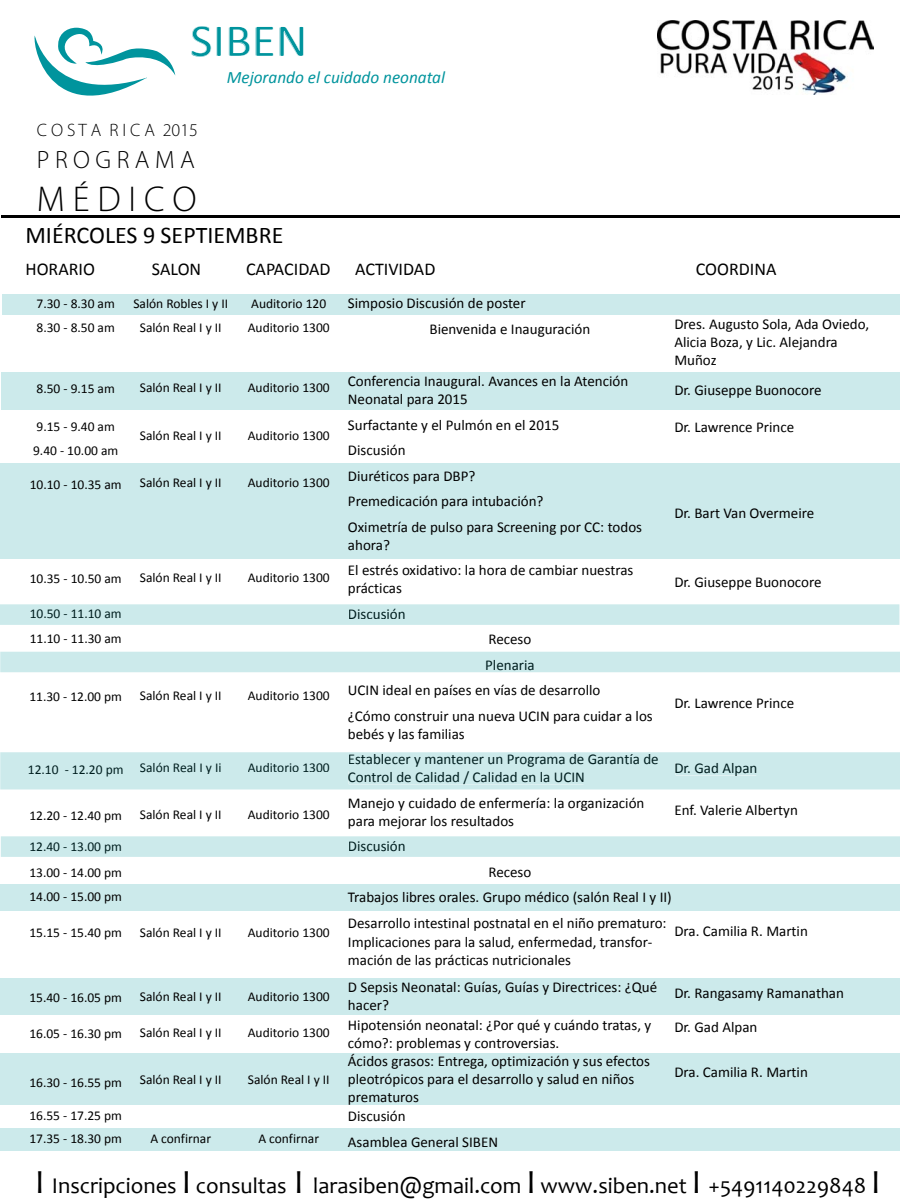
<style>
.page{position:relative;width:900px;height:1200px;background:#fff}
.page>*{position:absolute;margin:0;border:0;box-sizing:border-box;transform-origin:0 0}
.t1{font:46.5px "Calibri";color:#00949d;scale:1.06 1}
.t2{font:300 36px "Myriad Pro";color:#000}
.t3{font:300 25.05px "Myriad Pro";color:#000}
.t4{font:24px "Calibri";color:#000}
.t5{font:22.65px "Candara";color:#000}
.t6{font:18px "Calibri";color:#000}
.t7{font:300 18px "Myriad Pro";color:#000}
.t8{font:italic 17.4px "Calibri";color:#00949d}
.t9{font:15px/25.5px "Calibri";color:#000}
.t10{font:15px/18px "Calibri";color:#001e1f}
.t11{font:13.5px/23.7px "Calibri";color:#000}
.t12{font:13.5px "Calibri";color:#001e1f}
.s1{font-size:33.9px}
</style>
<div class="page">
<div style="left:1px;top:463px;width:899px;height:95px;background:#cceaeb"></div>
<div style="left:1px;top:1129px;width:899px;height:22px;background:#cceaeb"></div>
<div style="left:1px;top:1054px;width:899px;height:51px;background:#cceaeb"></div>
<div style="left:1px;top:979px;width:899px;height:36px;background:#cceaeb"></div>
<div style="left:1px;top:884px;width:899px;height:27px;background:#cceaeb"></div>
<div style="left:1px;top:372px;width:899px;height:37px;background:#cceaeb"></div>
<div style="left:3px;top:294px;width:897px;height:21px;background:#cceaeb"></div>
<hr style="left:1px;top:215px;width:899px;height:2px;background:#000">
<img style="left:657px;top:20px;width:216px;height:75px">
<svg style="left:34px;top:28px;width:141px;height:68px"></svg>
<div style="left:0;top:604px;width:899px;height:21px;background:#cceaeb"></div>
<div style="left:31px;top:609px;width:90px;height:9px;background:#cceaeb"></div>
<div style="left:349px;top:609px;width:56px;height:10px;background:#cceaeb"></div>
<div style="left:1px;top:836px;width:899px;height:21px;background:#cceaeb"></div>
<div style="left:31px;top:842px;width:90px;height:11px;background:#cceaeb"></div>
<div style="left:349px;top:841px;width:56px;height:10px;background:#cceaeb"></div>
<div style="left:0;top:752px;width:900px;height:37px;background:#cceaeb"></div>
<div style="left:29px;top:765px;width:94px;height:11px;background:#cceaeb"></div>
<div style="left:248px;top:762px;width:81px;height:10px;background:#cceaeb"></div>
<div style="left:140px;top:762px;width:81px;height:12px;background:#cceaeb"></div>
<div style="left:349px;top:754px;width:310px;height:13px;background:#cceaeb"></div>
<div style="left:349px;top:771px;width:235px;height:13px;background:#cceaeb"></div>
<div style="left:676px;top:763px;width:80px;height:12px;background:#cceaeb"></div>
<div style="left:0;top:652px;width:900px;height:20px;background:#cceaeb"></div>
<div style="left:486px;top:660px;width:48px;height:10px;background:#cceaeb"></div>
<h1 class="t1" style="left:190px;top:12px;width:112px">SIBEN</h1>
<p class="t8" style="left:227px;top:67px;width:220px">Mejorando el cuidado neonatal</p>
<p class="t7" style="left:37px;top:119px;width:163px">C O S T A R I C A 2015</p>
<h3 class="t3" style="left:37px;top:144px;width:159px">P R O G R A M A</h3>
<h2 class="t2" style="left:37px;top:177px;width:161px">M É D I C O</h2>
<h3 class="t4" style="left:25px;top:220px;width:259px">MIÉRCOLES 9 SEPTIEMBRE</h3>
<p class="t6" style="left:25px;top:258px;width:71px">HORARIO</p>
<p class="t6" style="left:152px;top:258px;width:51px">SALON</p>
<p class="t6" style="left:246px;top:258px;width:86px">CAPACIDAD</p>
<p class="t6" style="left:355px;top:258px;width:82px">ACTIVIDAD</p>
<p class="t6" style="left:696px;top:258px;width:82px">COORDINA</p>
<p class="t11" style="left:37px;top:291px;width:80px">7.30 - 8.30 am<br>8.30 - 8.50 am</p>
<p class="t9" style="left:430px;top:290px;width:162px;text-indent:-82px">Simposio Discusión de poster<br>Bienvenida e Inauguración</p>
<p class="t9" style="left:348px;top:372px;width:282px;line-height:18px">Conferencia Inaugural. Avances en la Atención<br>Neonatal para 2015</p>
<p class="t9" style="left:348px;top:411px;width:296px">Surfactante y el Pulmón en el 2015<br>Discusión<br>Diuréticos para DBP?<br>Premedicación para intubación?<br>Oximetría de pulso para Screening por CC: todos</p>
<p class="t9" style="left:348px;top:531px;width:287px">ahora?<br>El estrés oxidativo: la hora de cambiar nuestras</p>
<p class="t9" style="left:348px;top:575px;width:56px">prácticas</p>
<p class="t9" style="left:488px;top:626px;width:44px">Receso</p>
<p class="t11" style="left:133px;top:291px;width:96px;text-align:center">Salón Robles I y II<br>Salón Real I y II</p>
<p class="t11" style="left:248px;top:291px;width:83px">Auditorio 120<br>Auditorio 1300</p>
<p class="t9" style="left:674px;top:314px;width:196px;line-height:18px">Dres. Augusto Sola, Ada Oviedo,<br>Alicia Boza, y Lic. Alejandra<br>Muñoz</p>
<p class="t9" style="left:674px;top:376px;width:149px">Dr. Giuseppe Buonocore</p>
<p class="t9" style="left:674px;top:414px;width:121px">Dr. Lawrence Prince</p>
<p class="t11" style="left:140px;top:375px;width:83px">Salón Real I y II</p>
<p class="t11" style="left:140px;top:423px;width:83px">Salón Real I y II</p>
<p class="t11" style="left:140px;top:470px;width:83px">Salón Real I y II</p>
<p class="t11" style="left:248px;top:375px;width:83px">Auditorio 1300</p>
<p class="t11" style="left:248px;top:423px;width:83px">Auditorio 1300</p>
<p class="t11" style="left:248px;top:470px;width:83px">Auditorio 1300</p>
<p class="t11" style="left:37px;top:376px;width:80px">8.50 - 9.15 am</p>
<p class="t11" style="left:33px;top:414px;width:87px">9.15 - 9.40 am<br>9.40 - 10.00 am</p>
<p class="t11" style="left:30px;top:472px;width:94px">10.10 - 10.35 am</p>
<p class="t9" style="left:674px;top:499px;width:141px">Dr. Bart Van Overmeire</p>
<p class="t11" style="left:140px;top:565px;width:83px">Salón Real I y II</p>
<p class="t11" style="left:248px;top:565px;width:83px">Auditorio 1300</p>
<p class="t11" style="left:30px;top:566px;width:94px">10.35 - 10.50 am</p>
<p class="t9" style="left:674px;top:568px;width:149px">Dr. Giuseppe Buonocore</p>
<p class="t12" style="left:30px;top:605px;width:94px">10.50 - 11.10 am</p>
<p class="t10" style="left:348px;top:604px;width:59px">Discusión</p>
<p class="t11" style="left:30px;top:626px;width:94px">11.10 - 11.30 am</p>
<p class="t11" style="left:29px;top:684px;width:94px">11.30 - 12.00 pm</p>
<p class="t11" style="left:140px;top:683px;width:83px">Salón Real I y II</p>
<p class="t11" style="left:248px;top:683px;width:83px">Auditorio 1300</p>
<p class="t10" style="left:485px;top:655px;width:51px">Plenaria</p>
<p class="t9" style="left:348px;top:677px;width:306px">UCIN ideal en países en vías de desarrollo<br>¿Cómo construir una nueva UCIN para cuidar a los</p>
<p class="t9" style="left:348px;top:720px;width:118px">bebés y las familias</p>
<p class="t9" style="left:674px;top:690px;width:121px">Dr. Lawrence Prince</p>
<p class="t12" style="left:28px;top:760px;width:195px">12.10 - 12.20 pm Salón Real I y Ii</p>
<p class="t12" style="left:248px;top:759px;width:83px">Auditorio 1300</p>
<p class="t10" style="left:348px;top:750px;width:312px">Establecer y mantener un Programa de Garantía de<br>Control de Calidad / Calidad en la UCIN</p>
<p class="t10" style="left:674px;top:758px;width:85px">Dr. Gad Alpan</p>
<p class="t9" style="left:348px;top:793px;width:298px;line-height:18px">Manejo y cuidado de enfermería: la organización para mejorar los resultados</p>
<p class="t9" style="left:348px;top:858px;width:325px;text-align:center">Receso<br>Trabajos libres orales. Grupo médico (salón Real I y II)<br>Desarrollo intestinal postnatal en el niño prematuro:</p>
<p class="t9" style="left:348px;top:933px;width:306px;line-height:18px">Implicaciones para la salud, enfermedad, transfor&shy;mación de las prácticas nutricionales</p>
<p class="t9" style="left:348px;top:978px;width:311px;line-height:18px">D Sepsis Neonatal: Guías, Guías y Directrices: ¿Qué hacer?</p>
<p class="t9" style="left:348px;top:1015px;width:305px;line-height:18px">Hipotensión neonatal: ¿Por qué y cuándo tratas, y cómo?: problemas y controversias.<br>Ácidos grasos: Entrega, optimización y sus efectos pleotrópicos para el desarrollo y salud en niños prematuros</p>
<p class="t9" style="left:348px;top:1103px;width:152px">Discusión<br>Asamblea General SIBEN</p>
<p class="t9" style="left:674px;top:796px;width:125px">Enf. Valerie Albertyn</p>
<p class="t11" style="left:140px;top:802px;width:83px">Salón Real I y II</p>
<p class="t11" style="left:248px;top:802px;width:83px">Auditorio 1300</p>
<p class="t11" style="left:29px;top:803px;width:94px">12.20 - 12.40 pm</p>
<p class="t12" style="left:29px;top:838px;width:94px">12.40 - 13.00 pm</p>
<p class="t10" style="left:348px;top:837px;width:59px">Discusión</p>
<p class="t11" style="left:29px;top:860px;width:94px">13.00 - 14.00 pm<br>14.00 - 15.00 pm</p>
<p class="t11" style="left:29px;top:920px;width:94px">15.15 - 15.40 pm</p>
<p class="t9" style="left:674px;top:918px;width:135px">Dra. Camilia R. Martin</p>
<p class="t11" style="left:140px;top:920px;width:83px">Salón Real I y II</p>
<p class="t11" style="left:248px;top:920px;width:83px">Auditorio 1300</p>
<p class="t9" style="left:674px;top:979px;width:171px">Dr. Rangasamy Ramanathan</p>
<p class="t9" style="left:674px;top:1014px;width:85px">Dr. Gad Alpan</p>
<p class="t9" style="left:674px;top:1059px;width:135px">Dra. Camilia R. Martin</p>
<p class="t11" style="left:140px;top:984px;width:83px">Salón Real I y II</p>
<p class="t11" style="left:140px;top:1020px;width:83px">Salón Real I y II</p>
<p class="t11" style="left:140px;top:1067px;width:83px">Salón Real I y II</p>
<p class="t11" style="left:248px;top:984px;width:83px">Auditorio 1300</p>
<p class="t11" style="left:248px;top:1020px;width:83px">Auditorio 1300</p>
<p class="t11" style="left:248px;top:1067px;width:83px">Salón Real I y II</p>
<p class="t11" style="left:29px;top:985px;width:94px">15.40 - 16.05 pm</p>
<p class="t11" style="left:29px;top:1021px;width:94px">16.05 - 16.30 pm</p>
<p class="t11" style="left:29px;top:1070px;width:94px">16.30 - 16.55 pm</p>
<p class="t11" style="left:29px;top:1103px;width:94px">16.55 - 17.25 pm<br>17.35 - 18.30 pm</p>
<p class="t11" style="left:150px;top:1126px;width:62px">A confirnar</p>
<p class="t11" style="left:258px;top:1126px;width:62px">A confirnar</p>
<h3 class="t5" style="left:35px;top:1172px;width:847px"><span class="s1">I</span> Inscripciones <span class="s1">I</span> consultas <span class="s1">I</span> larasiben@gmail.com <span class="s1">I</span> www.siben.net <span class="s1">I</span> +5491140229848 <span class="s1">I</span></h3>
</div>
